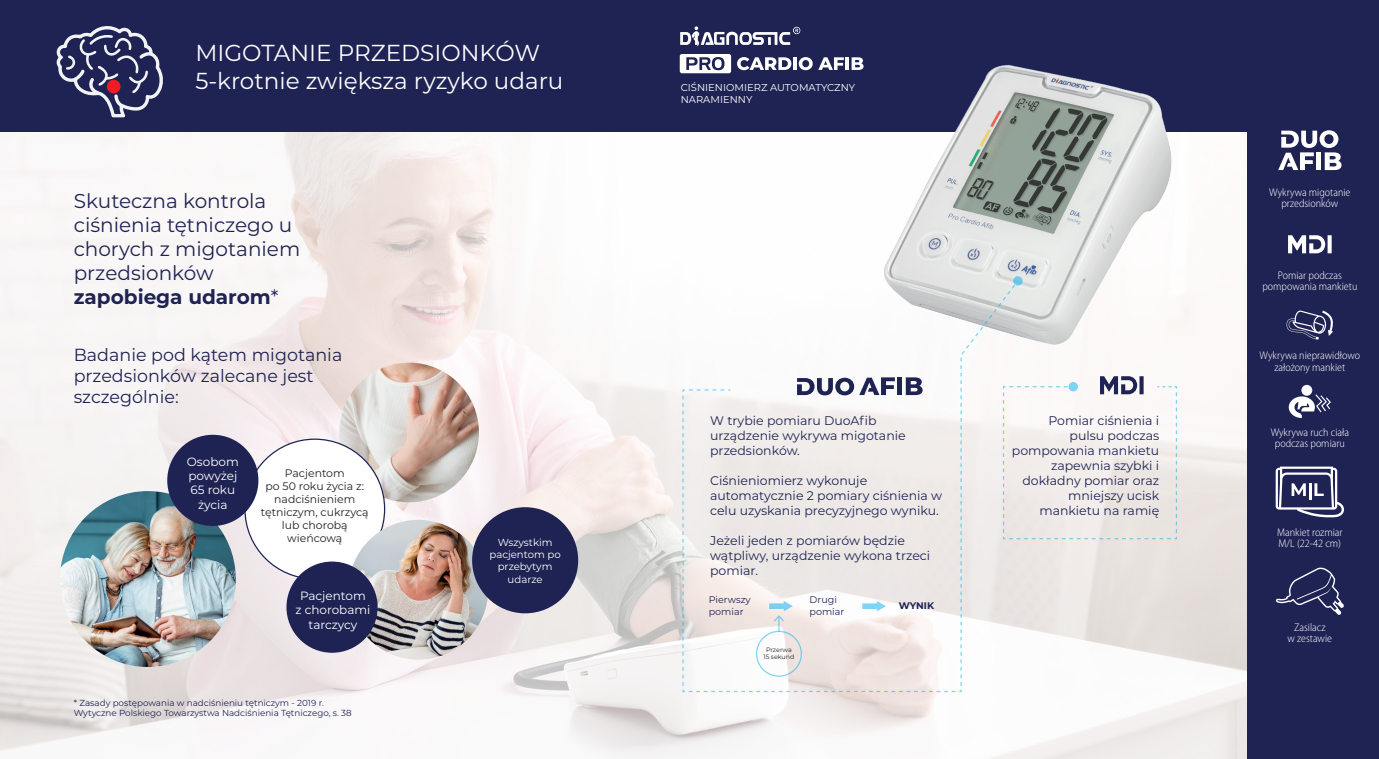
<style>
.page{position:relative;width:1379px;height:759px;background:#fff}
.page>*{position:absolute;margin:0;border:0;box-sizing:border-box;transform-origin:0 0}
.t1{font:23.12px/27.8px "Montserrat";color:#fff}
.t2{font:20px/24px "Montserrat";color:#1f2354}
.t3{font:17.5px/21px "Montserrat";color:#1f2354}
.t4{font:12.5px/15px "Montserrat";color:#1f2354}
.t5{font:12px/14.4px "Montserrat";color:#fff;text-align:center}
.t6{font:300 semi-condensed 11.12px/11.1px "Myriad Pro";color:#fff;text-align:center}
.t7{font:10.88px/13.1px "Montserrat";color:#231f20;text-align:center}
.t8{font:10.12px/12.1px "Montserrat";color:#fff;text-align:center}
.t9{font:10px/12px "Montserrat";color:#fff}
.t10{font:9.62px/11.5px "Montserrat";color:#1f2354}
.t11{font:700 9.62px "Montserrat";letter-spacing:-.005em;color:#1f2354}
.t12{font:8.75px/10.5px "Montserrat";color:#1f2354}
.t13{font:6.38px/7.6px "Montserrat";color:#231f20;text-align:center}
.s1{font-weight:700}
</style>
<div class="page">
<img style="left:0;top:131px;width:1247px;height:627px">
<img style="left:339px;top:362px;width:140px;height:140px;border-radius:70px">
<div style="left:245px;top:439px;width:139px;height:139px;background:#fff;border-radius:50%"></div>
<img style="left:348px;top:519px;width:140px;height:140px;border-radius:70px">
<img style="left:60px;top:491px;width:176px;height:175px;border-radius:88px">
<div style="left:1247px;top:0;width:131px;height:758px;background:#1f2354"></div>
<div style="left:0;top:0;width:1378px;height:131px;background:#1f2354"></div>
<svg style="left:680px;top:26px;width:120px;height:20px"></svg>
<svg style="left:679px;top:54px;width:52px;height:19px"></svg>
<svg style="left:737px;top:57px;width:75px;height:13px"></svg>
<svg style="left:818px;top:57px;width:25px;height:13px"></svg>
<hr style="left:845px;top:57px;width:4px;height:13px;background:#fff">
<svg style="left:851px;top:57px;width:5px;height:13px"></svg>
<svg style="left:1288px;top:235px;width:43px;height:18px"></svg>
<div style="left:1301px;top:385px;width:11px;height:10px;background:#fff;border-radius:50%"></div>
<svg style="left:1288px;top:394px;width:42px;height:24px"></svg>
<svg style="left:1286px;top:310px;width:47px;height:29px"></svg>
<svg style="left:1275px;top:567px;width:68px;height:47px"></svg>
<svg style="left:1275px;top:466px;width:68px;height:51px"></svg>
<svg style="left:1278px;top:130px;width:63px;height:40px"></svg>
<img style="left:856px;top:57px;width:337px;height:307px">
<svg style="left:682px;top:276px;width:495px;height:415px"></svg>
<div style="left:167px;top:434px;width:91px;height:91px;background:#1f2354;border-radius:50%"></div>
<div style="left:472px;top:507px;width:106px;height:106px;background:#1f2354;border-radius:50%"></div>
<div style="left:286px;top:561px;width:91px;height:91px;background:#1f2354;border-radius:50%"></div>
<svg style="left:56px;top:26px;width:107px;height:91px"></svg>
<div style="left:107px;top:80px;width:13px;height:13px;background:#ee1d23;border-radius:50%"></div>
<h1 class="t1" style="left:195px;top:38px;width:369px">MIGOTANIE PRZEDSIONKÓW<br>5-krotnie zwiększa ryzyko udaru</h1>
<p class="t9" style="left:680px;top:81px;width:176px">CIŚNIENIOMIERZ AUTOMATYCZNY<br>NARAMIENNY</p>
<h2 class="t2" style="left:74px;top:188px;width:228px">Skuteczna kontrola ciśnienia tętniczego u chorych z migotaniem przedsionków <span class="s1">zapobiega udarom</span>*</h2>
<p class="t6" style="left:1269px;top:186px;width:83px">Wykrywa migotanie przedsionków</p>
<p class="t6" style="left:1262px;top:269px;width:96px">Pomiar podczas pompowania mankietu</p>
<h3 class="t3" style="left:74px;top:343px;width:270px">Badanie pod kątem migotania przedsionków zalecane jest szczególnie:</h3>
<p class="t5" style="left:187px;top:453px;width:53px">Osobom powyżej<br>65 roku życia</p>
<p class="t7" style="left:261px;top:465px;width:109px">Pacjentom<br>po 50 roku życia z: nadciśnieniem tętniczym, cukrzycą lub chorobą wieńcową</p>
<p class="t5" style="left:295px;top:587px;width:76px">Pacjentom z chorobami tarczycy</p>
<p class="t12" style="left:74px;top:697px;width:279px">* Zasady postępowania w nadciśnieniu tętniczym - 2019 r.<br>Wytyczne Polskiego Towarzystwa Nadciśnienia Tętniczego, s. 38</p>
<p class="t8" style="left:489px;top:535px;width:73px">Wszystkim pacjentom po przebytym udarze</p>
<p class="t4" style="left:710px;top:412px;width:197px">W trybie pomiaru DuoAfib urządzenie wykrywa migotanie przedsionków.</p>
<p class="t4" style="left:710px;top:472px;width:233px">Ciśnieniomierz wykonuje automatycznie 2 pomiary ciśnienia w celu uzyskania precyzyjnego wyniku.</p>
<p class="t4" style="left:710px;top:532px;width:222px">Jeżeli jeden z pomiarów będzie wątpliwy, urządzenie wykona trzeci pomiar.</p>
<p class="t10" style="left:708px;top:593px;width:44px">Pierwszy pomiar</p>
<p class="t10" style="left:809px;top:593px;width:36px">Drugi pomiar</p>
<p class="t11" style="left:899px;top:598px;width:37px">WYNIK</p>
<p class="t13" style="left:763px;top:645px;width:33px">Przerwa<br>15 sekund</p>
<p class="t4" style="left:1011px;top:412px;width:149px;text-align:right">Pomiar ciśnienia i pulsu podczas pompowania mankietu zapewnia szybki i dokładny pomiar oraz mniejszy ucisk mankietu na ramię</p>
<p class="t6" style="left:1259px;top:350px;width:102px">Wykrywa nieprawidłowo założony mankiet</p>
<p class="t6" style="left:1270px;top:426px;width:80px">Wykrywa ruch ciała podczas pomiaru</p>
<p class="t6" style="left:1277px;top:526px;width:67px;text-align:left">Mankiet rozmiar<br>M/L (22-42 cm)</p>
<p class="t6" style="left:1287px;top:621px;width:46px">Zasilacz<br>w zestawie</p>
</div>
